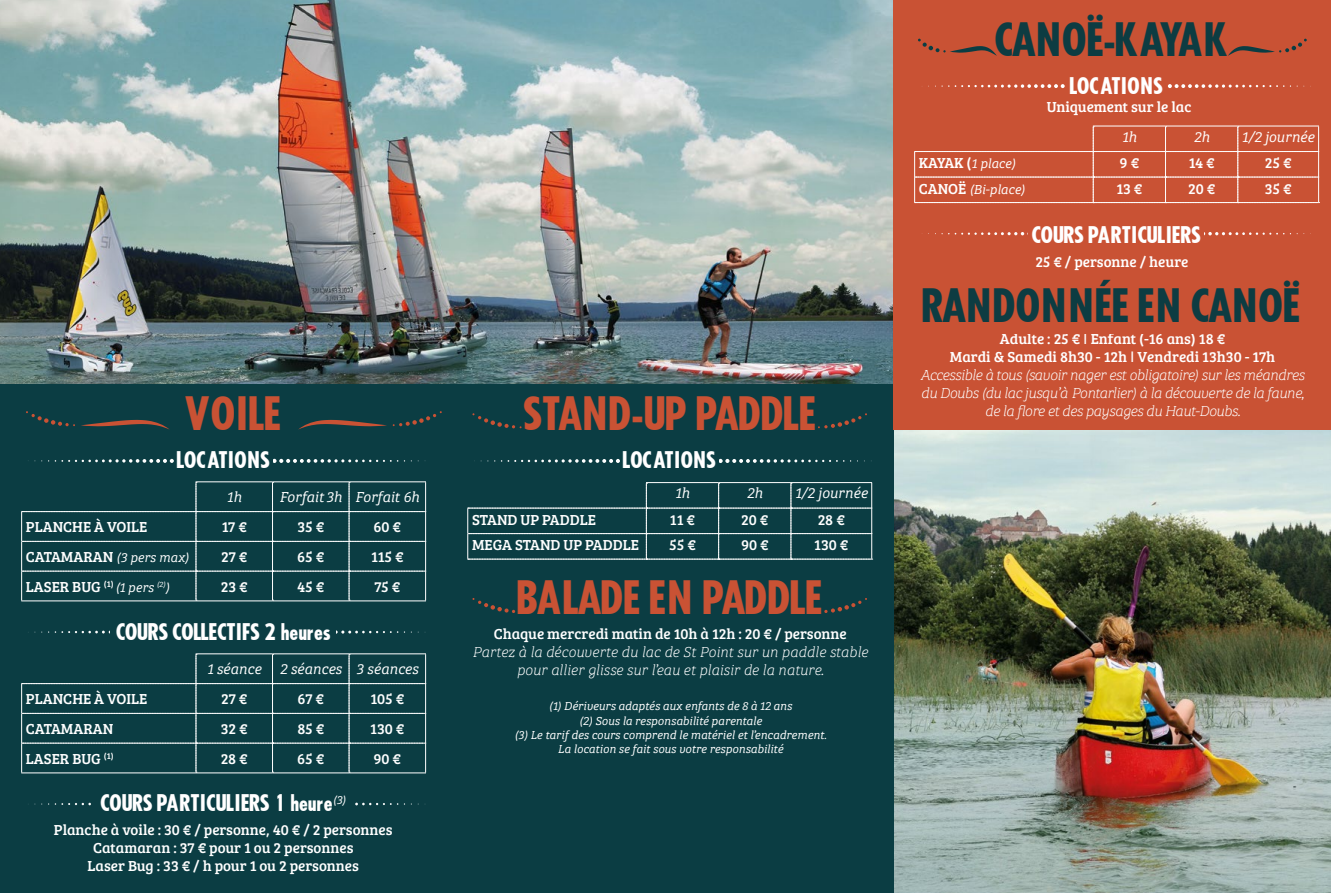
<style>
.page{position:relative;width:1331px;height:893px;background:#fff}
.page>*{position:absolute;margin:0;border:0;box-sizing:border-box;transform-origin:0 0}
.t1{font:45px "Arche Black Cond SSK";color:#c95234}
.t2{font:45px "Arche Black Cond SSK";color:#0d3c42}
.t3{font:22.5px "Arche Black Cond SSK";color:#fff}
.t4{font:15px/18px "Bree Serif";color:#fff;text-align:center}
.t5{font:italic 15px/18px "Bree Serif Th";letter-spacing:-.03em;color:#fff;text-align:center}
.t6{font:italic 15px/18px "Bree Serif Th";letter-spacing:-.005em;color:#fff;text-align:center}
.t7{font:italic 15px "Bree Serif Lt";color:#fff}
.t8{font:italic 13.5px "Bree Serif Lt";letter-spacing:-.005em;color:#fff}
.t9{font:italic 12px/14.4px "Bree Serif Lt";letter-spacing:-.005em;color:#fff;text-align:center}
.s1{font-family:"Bree Serif";font-style:normal;font-size:15px}
.s2{font-family:"Bree Serif Lt";font-style:italic;font-size:13.5px}
.s3{font-family:"Typold"}
</style>
<div class="page">
<img style="left:0;top:0;width:893px;height:384px">
<img style="left:893px;top:429px;width:438px;height:464px">
<div style="left:0;top:384px;width:893px;height:509px;background:#0b3d43"></div>
<div style="left:893px;top:0;width:438px;height:429px;background:#c95234"></div>
<hr style="left:196px;top:481px;width:77px;height:1px;background:#fff">
<hr style="left:273px;top:481px;width:76px;height:1px;background:#fff">
<hr style="left:349px;top:481px;width:77px;height:1px;background:#fff">
<svg style="left:21px;top:482px;width:405px;height:118px"></svg>
<hr style="left:21px;top:600px;width:175px;height:1px;background:#fff">
<hr style="left:196px;top:600px;width:77px;height:1px;background:#fff">
<hr style="left:273px;top:600px;width:76px;height:1px;background:#fff">
<hr style="left:349px;top:600px;width:77px;height:1px;background:#fff">
<hr style="left:196px;top:653px;width:77px;height:1px;background:#fff">
<hr style="left:273px;top:653px;width:76px;height:1px;background:#fff">
<hr style="left:349px;top:653px;width:77px;height:1px;background:#fff">
<svg style="left:21px;top:654px;width:405px;height:118px"></svg>
<hr style="left:21px;top:772px;width:175px;height:1px;background:#fff">
<hr style="left:196px;top:772px;width:77px;height:1px;background:#fff">
<hr style="left:273px;top:772px;width:76px;height:1px;background:#fff">
<hr style="left:349px;top:772px;width:77px;height:1px;background:#fff">
<svg style="left:81px;top:420px;width:89px;height:10px"></svg>
<svg style="left:26px;top:411px;width:49px;height:15px"></svg>
<svg style="left:298px;top:420px;width:89px;height:10px"></svg>
<svg style="left:393px;top:411px;width:49px;height:15px"></svg>
<svg style="left:55px;top:459px;width:343px;height:4px"></svg>
<div style="left:174px;top:446px;width:98px;height:30px;background:#0b3d43"></div>
<svg style="left:818px;top:598px;width:49px;height:15px"></svg>
<svg style="left:472px;top:598px;width:49px;height:15px"></svg>
<hr style="left:646px;top:482px;width:73px;height:1px;background:#fff">
<hr style="left:719px;top:482px;width:72px;height:1px;background:#fff">
<hr style="left:791px;top:482px;width:81px;height:1px;background:#fff">
<svg style="left:467px;top:483px;width:406px;height:77px"></svg>
<svg style="left:818px;top:413px;width:49px;height:15px"></svg>
<svg style="left:472px;top:413px;width:49px;height:15px"></svg>
<svg style="left:508px;top:459px;width:336px;height:4px"></svg>
<div style="left:620px;top:446px;width:98px;height:30px;background:#0b3d43"></div>
<svg style="left:914px;top:126px;width:405px;height:77px"></svg>
<svg style="left:955px;top:84px;width:329px;height:4px"></svg>
<div style="left:1067px;top:71px;width:98px;height:30px;background:#c95234"></div>
<svg style="left:955px;top:232px;width:329px;height:4px"></svg>
<svg style="left:55px;top:630px;width:343px;height:4px"></svg>
<div style="left:111px;top:617px;width:225px;height:30px;background:#0b3d43"></div>
<svg style="left:55px;top:802px;width:343px;height:4px"></svg>
<div style="left:92px;top:788px;width:263px;height:27px;background:#0b3d43"></div>
<div style="left:1028px;top:220px;width:176px;height:27px;background:#c95234"></div>
<svg style="left:918px;top:39px;width:79px;height:17px"></svg>
<svg style="left:1228px;top:39px;width:79px;height:17px"></svg>
<h1 class="t1" style="left:184px;top:384px;width:98px">VOILE</h1>
<h2 class="t3" style="left:177px;top:446px;width:95px">LOCATIONS</h2>
<p class="t7" style="left:227px;top:485px;width:16px">1h</p>
<p class="t7" style="left:279px;top:485px;width:142px">Forfait 3h Forfait 6h</p>
<p class="t4" style="left:26px;top:517px;width:123px">PLANCHE À VOILE</p>
<p class="t4" style="left:222px;top:517px;width:27px">17 €</p>
<p class="t4" style="left:297px;top:517px;width:28px">35 €</p>
<p class="t4" style="left:374px;top:517px;width:29px">60 €</p>
<p class="t8" style="left:26px;top:547px;width:165px"><span class="s1">CATAMARAN</span> (3 pers max)</p>
<p class="t4" style="left:221px;top:547px;width:27px">27 €</p>
<p class="t4" style="left:297px;top:547px;width:29px">65 €</p>
<p class="t4" style="left:371px;top:547px;width:34px">115 €</p>
<p class="t4" style="left:26px;top:577px;width:145px">LASER BUG <sup>(1)</sup> <span class="s2">(1 pers</span> <sup>(2)</sup><span class="s2">)</span></p>
<p class="t4" style="left:221px;top:577px;width:28px">23 €</p>
<p class="t4" style="left:297px;top:577px;width:29px">45 €</p>
<p class="t4" style="left:374px;top:577px;width:27px">75 €</p>
<h2 class="t3" style="left:116px;top:617px;width:216px">COURS COLLECTIFS 2 heures</h2>
<p class="t7" style="left:207px;top:657px;width:213px">1 séance 2 séances 3 séances</p>
<p class="t4" style="left:26px;top:689px;width:123px">PLANCHE À VOILE</p>
<p class="t4" style="left:221px;top:689px;width:27px">27 €</p>
<p class="t4" style="left:298px;top:689px;width:28px">67 €</p>
<p class="t4" style="left:370px;top:689px;width:35px">105 €</p>
<p class="t4" style="left:26px;top:719px;width:89px">CATAMARAN</p>
<p class="t4" style="left:221px;top:719px;width:28px">32 €</p>
<p class="t4" style="left:297px;top:719px;width:28px">85 €</p>
<p class="t4" style="left:370px;top:719px;width:36px">130 €</p>
<p class="t4" style="left:26px;top:749px;width:89px">LASER BUG <sup>(1)</sup></p>
<p class="t4" style="left:221px;top:749px;width:28px">28 €</p>
<p class="t4" style="left:297px;top:749px;width:29px">65 €</p>
<p class="t4" style="left:374px;top:749px;width:29px">90 €</p>
<h2 class="t3" style="left:101px;top:788px;width:247px">COURS PARTICULIERS 1 heure<sup>(3)</sup></h2>
<p class="t4" style="left:54px;top:820px;width:340px">Planche à voile : 30 € / personne, 40 € / 2 personnes<br>Catamaran : 37 € pour 1 ou 2 personnes<br>Laser Bug : 33 € / h pour 1 ou 2 personnes</p>
<h1 class="t1" style="left:523px;top:384px;width:294px">STAND-UP PADDLE</h1>
<h2 class="t3" style="left:623px;top:446px;width:95px">LOCATIONS</h2>
<p class="t7" style="left:675px;top:482px;width:16px">1h</p>
<p class="t7" style="left:747px;top:482px;width:17px">2h</p>
<p class="t7" style="left:795px;top:482px;width:74px">1/2 journée</p>
<p class="t4" style="left:472px;top:510px;width:126px">STAND UP PADDLE</p>
<p class="t4" style="left:670px;top:510px;width:27px">11 €</p>
<p class="t4" style="left:741px;top:510px;width:29px">20 €</p>
<p class="t4" style="left:818px;top:510px;width:28px">28 €</p>
<p class="t4" style="left:472px;top:535px;width:169px">MEGA STAND UP PADDLE</p>
<p class="t4" style="left:669px;top:535px;width:28px">55 €</p>
<p class="t4" style="left:741px;top:535px;width:29px">90 €</p>
<p class="t4" style="left:814px;top:535px;width:36px">130 €</p>
<h1 class="t1" style="left:517px;top:569px;width:307px">BALADE EN PADDLE</h1>
<p class="t4" style="left:494px;top:624px;width:355px">Chaque mercredi matin de 10h à 12h : 20 € / personne</p>
<p class="t6" style="left:472px;top:642px;width:397px">Partez à la découverte du lac de St Point sur un paddle stable pour allier glisse sur l’eau et plaisir de la nature.</p>
<p class="t9" style="left:514px;top:698px;width:314px">(1) Dériveurs adaptés aux enfants de 8 à 12 ans<br>(2) Sous la responsabilité parentale<br>(3) Le tarif des cours comprend le matériel et l’encadrement.<br>La location se fait sous votre responsabilité</p>
<h1 class="t2" style="left:995px;top:11px;width:234px">CANOË-KAYAK</h1>
<h2 class="t3" style="left:1070px;top:71px;width:95px">LOC ATIONS</h2>
<p class="t4" style="left:1047px;top:97px;width:146px">Uniquement sur le lac</p>
<p class="t7" style="left:1122px;top:125px;width:16px">1h</p>
<p class="t7" style="left:1194px;top:125px;width:17px">2h</p>
<p class="t7" style="left:1242px;top:125px;width:74px">1/2 journée</p>
<p class="t8" style="left:919px;top:153px;width:98px"><span class="s1">KAYAK (</span>1 place)</p>
<p class="t4" style="left:1120px;top:153px;width:21px">9 €</p>
<p class="t4" style="left:1189px;top:153px;width:27px">14 €</p>
<p class="t4" style="left:1265px;top:153px;width:28px">25 €</p>
<p class="t8" style="left:919px;top:179px;width:108px"><span class="s1">CANOË</span> (Bi-place)</p>
<p class="t4" style="left:1116px;top:179px;width:28px">13 €</p>
<p class="t4" style="left:1188px;top:179px;width:29px">20 €</p>
<p class="t4" style="left:1265px;top:179px;width:28px">35 €</p>
<h2 class="t3" style="left:1032px;top:220px;width:170px">COURS PARTICULIERS</h2>
<h1 class="t2" style="left:922px;top:277px;width:379px">RANDONNÉE EN CANOË</h1>
<p class="t4" style="left:1035px;top:252px;width:155px">25 € / personne / heure</p>
<p class="t4" style="left:950px;top:329px;width:327px">Adulte : 25 € <span class="s3">I</span> Enfant (-16 ans) 18 €<br>Mardi &amp; Samedi 8h30 - 12h <span class="s3">I</span> Vendredi 13h30 - 17h</p>
<p class="t5" style="left:920px;top:365px;width:386px">Accessible à tous (savoir nager est obligatoire) sur les méandres du Doubs (du lac jusqu’à Pontarlier) à la découverte de la faune, de la flore et des paysages du Haut-Doubs.</p>
</div>
